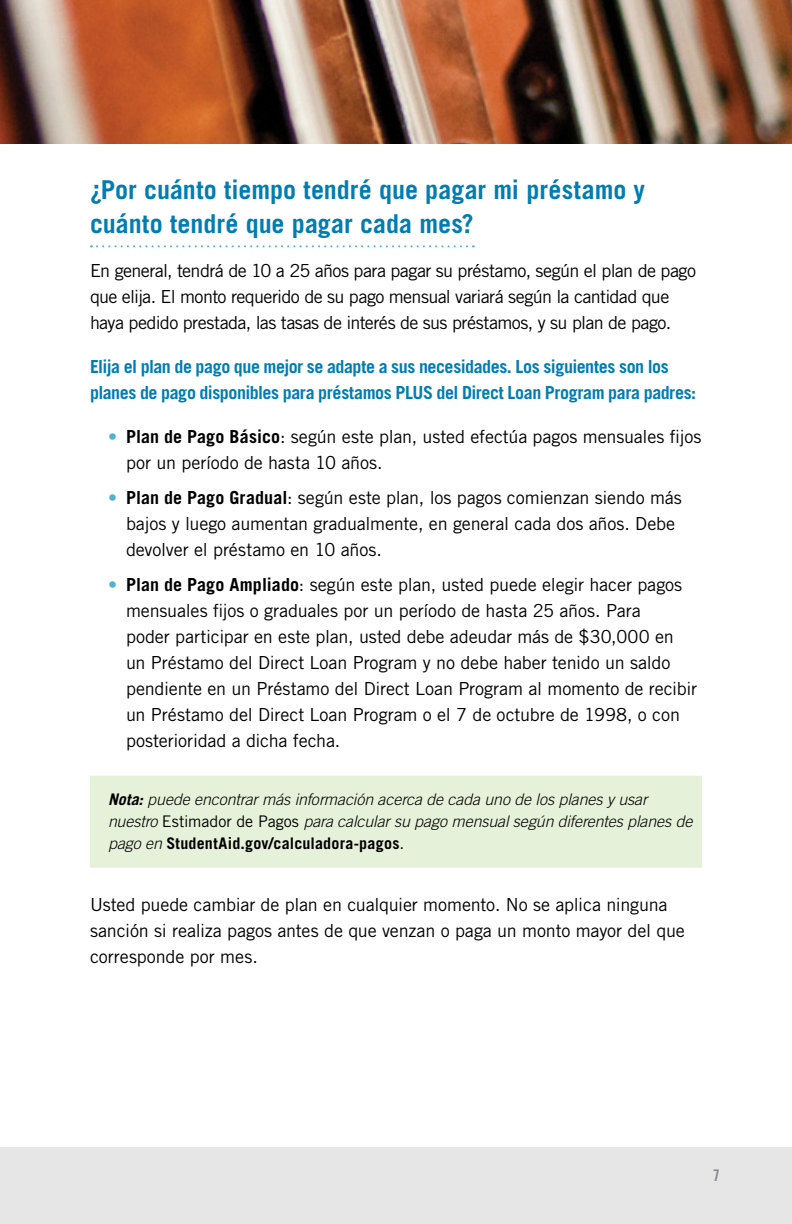
<style>
.page{position:relative;width:792px;height:1224px;background:#fff}
.page>*{position:absolute;margin:0;border:0;box-sizing:border-box;transform-origin:0 0}
.t1{font:700 26px/34px "Trade Gothic LT Std";color:#007db1}
.t2{font:18px/26px "Trade Gothic LT Std";letter-spacing:-.01em;color:#000}
.t3{font:18px/26px "Trade Gothic LT Std";letter-spacing:-.035em;color:#000}
.t4{font:700 18px/26px "Trade Gothic LT Std";letter-spacing:-.025em;color:#007db1}
.Note_-_pg_7{font:italic 300 16px/22px "Trade Gothic LT Std";letter-spacing:-.005em;color:#000}
.t5{font:16px "Trade Gothic LT Std Bd Cn 20";color:#8b8a8e}
.s1{color:#4fb3cf}
.s2{font-weight:700}
.s3{font-weight:400;font-style:normal}
.s4{font-weight:700;font-style:normal}
</style>
<div class="page">
<div style="left:0;top:1147px;width:792px;height:77px;background:#e6e6e7"></div>
<svg style="left:91px;top:245px;width:383px;height:2px"></svg>
<div style="left:90px;top:776px;width:612px;height:92px;background:#e6f1d9"></div>
<img style="left:0;top:0;width:792px;height:144px">
<h2 class="t1" style="left:90px;top:172px;width:557px">¿Por cuánto tiempo tendré que pagar mi préstamo y cuánto tendré que pagar cada mes?</h2>
<p class="t3" style="left:90px;top:257px;width:608px">En general, tendrá de 10 a 25 años para pagar su préstamo, según el plan de pago que elija. El monto requerido de su pago mensual variará según la cantidad que haya pedido prestada, las tasas de interés de sus préstamos, y su plan de pago.</p>
<p class="t4" style="left:90px;top:353px;width:608px">Elija el plan de pago que mejor se adapte a sus necesidades. Los siguientes son los planes de pago disponibles para préstamos PLUS del Direct Loan Program para padres:</p>
<p class="t2" style="left:126px;top:423px;width:577px;text-indent:-18px"><span class="s1">•</span> <span class="s2">Plan de Pago Básico</span>: según este plan, usted efectúa pagos mensuales fijos por un período de hasta 10 años.</p>
<p class="t2" style="left:126px;top:484px;width:557px;text-indent:-18px"><span class="s1">•</span> <span class="s2">Plan de Pago Gradual</span>: según este plan, los pagos comienzan siendo más bajos y luego aumentan gradualmente, en general cada dos años. Debe devolver el préstamo en 10 años.</p>
<p class="t2" style="left:126px;top:571px;width:573px;text-indent:-18px"><span class="s1">•</span> <span class="s2">Plan de Pago Ampliado</span>: según este plan, usted puede elegir hacer pagos mensuales fijos o graduales por un período de hasta 25 años. Para<br>poder participar en este plan, usted debe adeudar más de $30,000 en un Préstamo del Direct Loan Program y no debe haber tenido un saldo pendiente en un Préstamo del Direct Loan Program al momento de recibir un Préstamo del Direct Loan Program o el 7 de octubre de 1998, o con posterioridad a dicha fecha.</p>
<p class="Note_-_pg_7" style="left:108px;top:788px;width:586px"><span class="s2">Nota:</span> puede encontrar más información acerca de cada uno de los planes y usar nuestro <span class="s3">Estimador de Pagos</span> para calcular su pago mensual según diferentes planes de pago en <span class="s4">StudentAid.gov/calculadora-pagos</span><span class="s3">.</span></p>
<p class="t2" style="left:90px;top:891px;width:596px">Usted puede cambiar de plan en cualquier momento. No se aplica ninguna sanción si realiza pagos antes de que venzan o paga un monto mayor del que corresponde por mes.</p>
<p class="t5" style="left:713px;top:1166px;width:9px">7</p>
</div>
